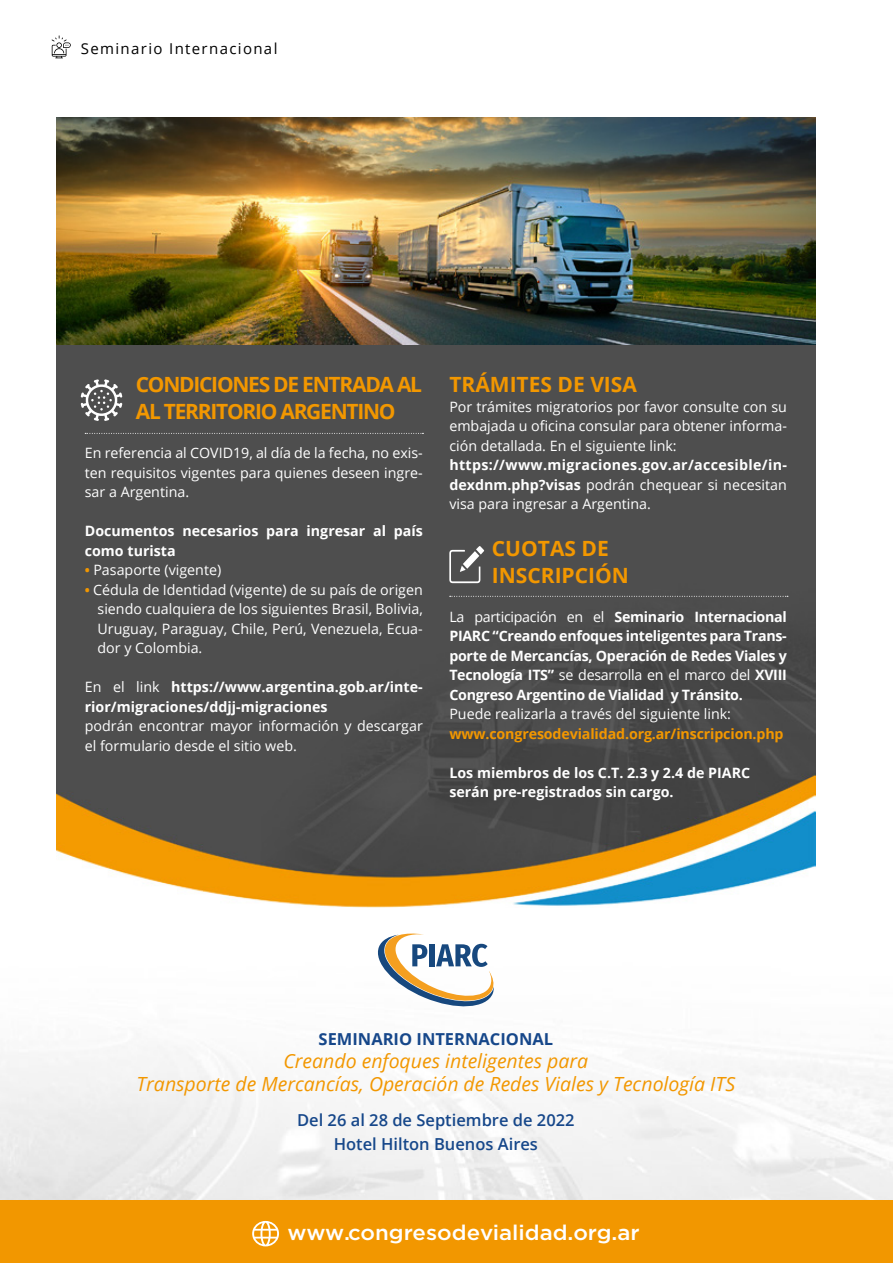
<style>
.page{position:relative;width:893px;height:1263px;background:#fff}
.page>*{position:absolute;margin:0;border:0;box-sizing:border-box;transform-origin:0 0}
.t1{font:500 21.15px "Gotham";color:#fff;scale:1.05 1}
.t2{font:700 21px/27px "Open Sans";letter-spacing:-.06em;color:#f29700}
.t3{font:700 21px/27px "Open Sans";color:#f29700}
.t4{font:italic 19.5px/23.4px "Open Sans";color:#f29700;text-align:center}
.t5{font:600 16.5px/24px "Open Sans";color:#16478a;text-align:center}
.t6{font:700 16.5px "Open Sans";color:#16478a}
.t7{font:15px "Open Sans";letter-spacing:.09em;color:#000}
.t8{font:700 14.25px/19.5px "Open Sans";color:#fff}
.t9{font:14.25px/19.5px "Open Sans";color:#fff;text-align:justify}
.t10{font:700 14.25px "Open Sans";letter-spacing:-.01em;color:#f29700}
.s1{font-weight:700;font-size:13.5px;color:#f29700}
.s2{font-weight:400}
</style>
<div class="page">
<img style="left:0;top:346px;width:893px;height:855px">
<img style="left:56px;top:345px;width:759px;height:563px">
<svg style="left:52px;top:35px;width:19px;height:23px"></svg>
<div style="left:0;top:1201px;width:893px;height:62px;background:#f29700"></div>
<svg style="left:252px;top:1221px;width:27px;height:25px"></svg>
<svg style="left:81px;top:379px;width:41px;height:42px"></svg>
<svg style="left:373px;top:932px;width:122px;height:78px"></svg>
<img style="left:56px;top:117px;width:759px;height:228px">
<svg style="left:449px;top:546px;width:35px;height:37px"></svg>
<svg style="left:85px;top:433px;width:338px;height:1px"></svg>
<svg style="left:450px;top:596px;width:338px;height:1px"></svg>
<p class="t7" style="left:81px;top:38px;width:198px">Seminario Internacional</p>
<h2 class="t2" style="left:136px;top:371px;width:288px">CONDICIONES DE ENTRADA AL<br>AL TERRITORIO ARGENTINO</h2>
<p class="t9" style="left:85px;top:443px;width:340px">En referencia al COVID19, al día de la fecha, no exis&shy;ten requisitos vigentes para quienes deseen ingre&shy;sar a Argentina.</p>
<p class="t8" style="left:85px;top:521px;width:340px">Documentos necesarios para ingresar al país como turista</p>
<p class="t9" style="left:85px;top:560px;width:138px"><span class="s1">•</span> Pasaporte (vigente)</p>
<p class="t9" style="left:98px;top:580px;width:327px;text-indent:-13px"><span class="s1">•</span> Cédula de Identidad (vigente) de su país de origen siendo cualquiera de los siguientes Brasil, Bolivia, Uruguay, Paraguay, Chile, Perú, Venezuela, Ecua&shy;dor y Colombia.</p>
<p class="t8" style="left:85px;top:677px;width:339px"><span class="s2">En el link</span> https://www.argentina.gob.ar/inte&shy;rior/migraciones/ddjj-migraciones</p>
<p class="t9" style="left:85px;top:716px;width:339px">podrán encontrar mayor información y descargar el formulario desde el sitio web.</p>
<h2 class="t3" style="left:449px;top:371px;width:189px">TRÁMITES DE VISA</h2>
<p class="t9" style="left:449px;top:397px;width:339px">Por trámites migratorios por favor consulte con su embajada u oficina consular para obtener informa&shy;ción detallada. En el siguiente link:</p>
<p class="t8" style="left:449px;top:455px;width:339px;text-align:justify">https://www.migraciones.gov.ar/accesible/in&shy;dexdnm.php?visas <span class="s2">podrán chequear si necesitan visa para ingresar a Argentina.</span></p>
<h2 class="t3" style="left:492px;top:534px;width:139px">CUOTAS DE<br>INSCRIPCIÓN</h2>
<p class="t8" style="left:449px;top:607px;width:339px;text-align:justify"><span class="s2">La participación en el</span> Seminario Internacional PIARC “Creando enfoques inteligentes para Trans&shy;porte de Mercancías, Operación de Redes Viales y Tecnología ITS” <span class="s2">se desarrolla en el marco del</span> XVIII Congreso Argentino de Vialidad y Tránsito.</p>
<p class="t9" style="left:449px;top:704px;width:283px">Puede realizarla a través del siguiente link:</p>
<p class="t10" style="left:449px;top:724px;width:336px">www.congresodevialidad.org.ar/inscripcion.php</p>
<p class="t8" style="left:449px;top:763px;width:302px">Los miembros de los C.T. 2.3 y 2.4 de PIARC serán pre-registrados sin cargo.</p>
<p class="t6" style="left:319px;top:1027px;width:236px">SEMINARIO INTERNACIONAL</p>
<h3 class="t4" style="left:137px;top:1049px;width:600px">Creando enfoques inteligentes para<br>Transporte de Mercancías, Operación de Redes Viales y Tecnología ITS</h3>
<p class="t5" style="left:297px;top:1107px;width:279px">Del 26 al 28 de Septiembre de 2022<br>Hotel Hilton Buenos Aires</p>
<h1 class="t1" style="left:287px;top:1218px;width:337px">www.congresodevialidad.org.ar</h1>
</div>
